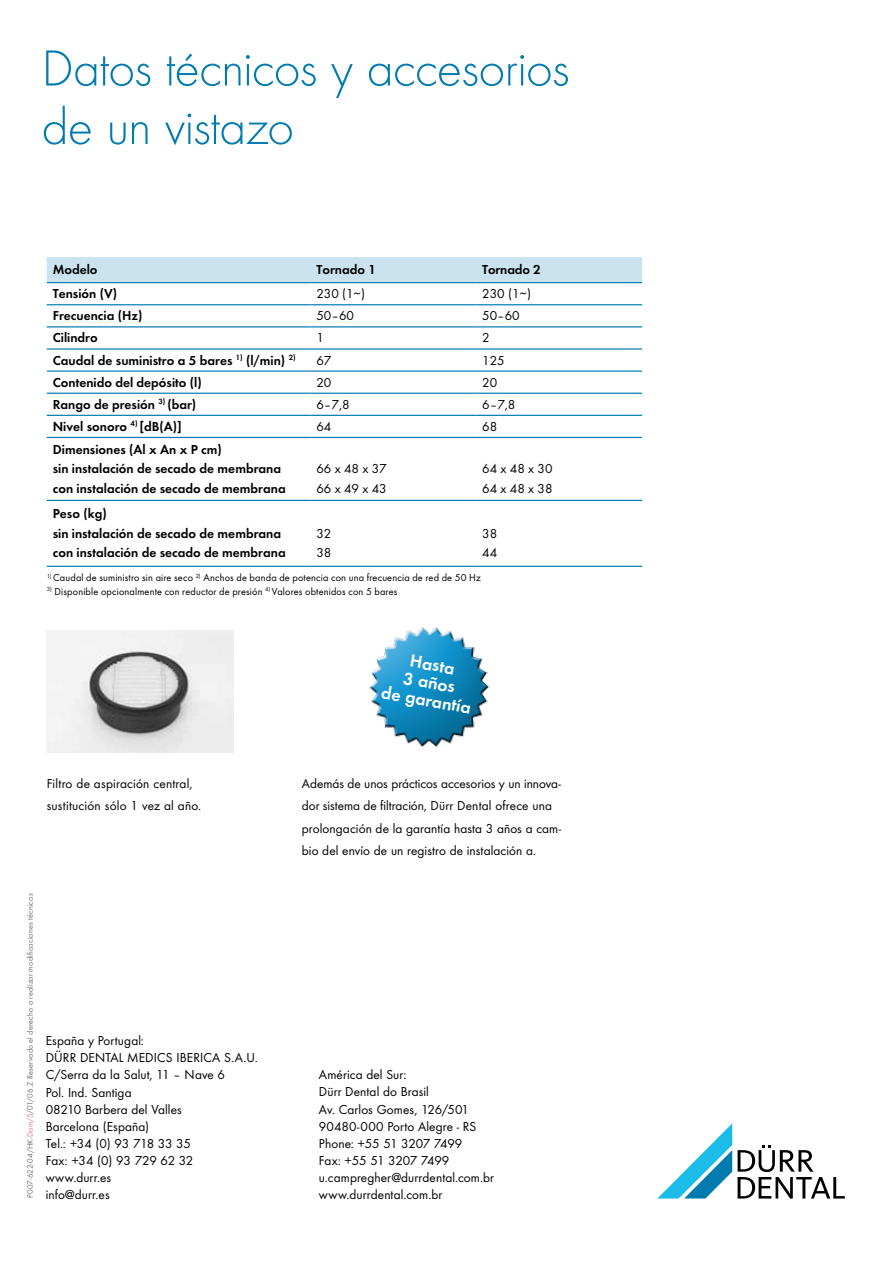
<style>
.page{position:relative;width:893px;height:1263px;background:#fff}
.page>*{position:absolute;margin:0;border:0;box-sizing:border-box;transform-origin:0 0}
.t1{font:300 52.5px/58.5px "Futura TOT";letter-spacing:-.02em;color:#007bb0}
.t2{font:18px/18px "Futura TOT Dem";color:#fff;text-align:center}
.t3{font:13.5px/17.1px "Futura TOT Boo";letter-spacing:.005em;color:#000}
.t4{font:13.5px/19.5px "Futura TOT Dem";color:#000}
.t5{font:10.5px "Futura TOT Boo";letter-spacing:.015em;color:#000}
.t6{font:8.25px "Futura TOT Boo";letter-spacing:.02em;color:#707172}
.s1{color:#ea6ea3}
</style>
<div class="page">
<img style="left:47px;top:631px;width:187px;height:121px">
<img style="left:369px;top:627px;width:121px;height:121px">
<svg style="left:658px;top:1123px;width:74px;height:75px"></svg>
<svg style="left:738px;top:1145px;width:107px;height:53px"></svg>
<div style="left:47px;top:257px;width:595px;height:25px;background:#cbe3ef"></div>
<hr style="left:47px;top:326px;width:263px;height:1px;background:#007bb0">
<hr style="left:310px;top:326px;width:166px;height:1px;background:#007bb0">
<hr style="left:47px;top:348px;width:263px;height:2px;background:#007bb0">
<hr style="left:310px;top:348px;width:166px;height:2px;background:#007bb0">
<hr style="left:47px;top:370px;width:263px;height:2px;background:#007bb0">
<hr style="left:310px;top:370px;width:166px;height:2px;background:#007bb0">
<hr style="left:47px;top:393px;width:263px;height:1px;background:#007bb0">
<hr style="left:310px;top:393px;width:166px;height:1px;background:#007bb0">
<hr style="left:47px;top:415px;width:263px;height:1px;background:#007bb0">
<hr style="left:310px;top:415px;width:166px;height:1px;background:#007bb0">
<hr style="left:476px;top:326px;width:166px;height:1px;background:#007bb0">
<hr style="left:476px;top:348px;width:166px;height:2px;background:#007bb0">
<hr style="left:476px;top:393px;width:166px;height:1px;background:#007bb0">
<hr style="left:476px;top:415px;width:166px;height:1px;background:#007bb0">
<hr style="left:476px;top:370px;width:166px;height:2px;background:#007bb0">
<hr style="left:47px;top:282px;width:263px;height:1px;background:#007bb0">
<hr style="left:310px;top:282px;width:166px;height:1px;background:#007bb0">
<hr style="left:476px;top:282px;width:166px;height:1px;background:#007bb0">
<hr style="left:47px;top:304px;width:263px;height:1px;background:#007bb0">
<hr style="left:310px;top:304px;width:166px;height:1px;background:#007bb0">
<hr style="left:476px;top:304px;width:166px;height:1px;background:#007bb0">
<hr style="left:47px;top:437px;width:263px;height:1px;background:#007bb0">
<hr style="left:310px;top:437px;width:166px;height:1px;background:#007bb0">
<hr style="left:476px;top:437px;width:166px;height:1px;background:#007bb0">
<hr style="left:47px;top:500px;width:263px;height:1px;background:#007bb0">
<hr style="left:310px;top:500px;width:166px;height:1px;background:#007bb0">
<hr style="left:476px;top:500px;width:166px;height:1px;background:#007bb0">
<hr style="left:47px;top:566px;width:263px;height:1px;background:#007bb0">
<hr style="left:310px;top:566px;width:166px;height:1px;background:#007bb0">
<hr style="left:476px;top:566px;width:166px;height:1px;background:#007bb0">
<h1 class="t1" style="left:41px;top:39px;width:530px">Datos técnicos y accesorios de un vistazo</h1>
<p class="t4" style="left:53px;top:260px;width:46px">Modelo</p>
<p class="t4" style="left:316px;top:260px;width:61px">Tornado 1</p>
<p class="t4" style="left:482px;top:260px;width:60px">Tornado 2</p>
<p class="t4" style="left:53px;top:284px;width:66px">Tensión (V)</p>
<p class="t3" style="left:316px;top:285px;width:50px">230 (1∼)</p>
<p class="t3" style="left:482px;top:285px;width:50px">230 (1∼)</p>
<p class="t4" style="left:53px;top:306px;width:91px">Frecuencia (Hz)</p>
<p class="t3" style="left:316px;top:307px;width:39px">50–60</p>
<p class="t3" style="left:482px;top:307px;width:39px">50–60</p>
<p class="t4" style="left:53px;top:328px;width:46px">Cilindro</p>
<p class="t3" style="left:316px;top:329px;width:9px">1</p>
<p class="t3" style="left:482px;top:329px;width:9px">2</p>
<p class="t4" style="left:53px;top:350px;width:244px">Caudal de suministro a 5 bares <sup>1)</sup> (l/min) <sup>2)</sup></p>
<p class="t3" style="left:316px;top:351px;width:16px">67</p>
<p class="t3" style="left:482px;top:351px;width:24px">125</p>
<p class="t4" style="left:53px;top:372px;width:150px">Contenido del depósito (l)</p>
<p class="t3" style="left:316px;top:373px;width:16px">20</p>
<p class="t3" style="left:482px;top:373px;width:16px">20</p>
<p class="t4" style="left:53px;top:394px;width:145px">Rango de presión <sup>3)</sup> (bar)</p>
<p class="t3" style="left:316px;top:396px;width:35px">6–7,8</p>
<p class="t3" style="left:482px;top:396px;width:35px">6–7,8</p>
<p class="t4" style="left:53px;top:416px;width:131px">Nivel sonoro <sup>4)</sup> [dB(A)]</p>
<p class="t3" style="left:316px;top:418px;width:16px">64</p>
<p class="t3" style="left:482px;top:418px;width:16px">68</p>
<p class="t4" style="left:53px;top:439px;width:234px">Dimensiones (Al x An x P cm)<br>sin instalación de secado de membrana con instalación de secado de membrana</p>
<p class="t3" style="left:316px;top:459px;width:72px;line-height:19.5px">66 x 48 x 37<br>66 x 49 x 43</p>
<p class="t3" style="left:482px;top:459px;width:72px;line-height:19.5px">64 x 48 x 30<br>64 x 48 x 38</p>
<p class="t4" style="left:53px;top:504px;width:234px">Peso (kg)<br>sin instalación de secado de membrana con instalación de secado de membrana</p>
<p class="t3" style="left:316px;top:523px;width:16px;line-height:19.5px">32<br>38</p>
<p class="t3" style="left:482px;top:523px;width:16px;line-height:19.5px">38<br>44</p>
<p class="t5" style="left:47px;top:571px;width:436px"><sup>1)</sup> Caudal de suministro sin aire seco <sup>2)</sup> Anchos de banda de potencia con una frecuencia de red de 50 Hz</p>
<p class="t5" style="left:47px;top:585px;width:352px"><sup>3)</sup> Disponible opcionalmente con reductor de presión <sup>4)</sup> Valores obtenidos con 5 bares</p>
<h2 class="t2" style="left:389px;top:648px;width:92px;rotate:10deg">Hasta<br>3 años<br>de garantía</h2>
<p class="t3" style="left:47px;top:772px;width:156px;line-height:22.5px">Filtro de aspiración central, sustitución sólo 1 vez al año.</p>
<p class="t3" style="left:302px;top:772px;width:261px;line-height:22.5px">Además de unos prácticos accesorios y un innova&shy;dor sistema de filtración, Dürr Dental ofrece una prolongación de la garantía hasta 3 años a cam&shy;bio del envío de un registro de instalación a.</p>
<p class="t6" style="left:25px;top:1198px;width:306px;rotate:-90deg">P007-622-04/HK-<span class="s1">Dom/5</span>/01/06.Z Reservado el derecho a realizar modificaciones técnicas</p>
<p class="t3" style="left:46px;top:1032px;width:214px">España y Portugal:<br>DÜRR DENTAL MEDICS IBERICA S.A.U.<br>C/Serra da la Salut, 11 – Nave 6<br>Pol. Ind. Santiga<br>08210 Barbera del Valles<br>Barcelona (España)<br>Tel.: +34 (0) 93 718 33 35<br>Fax: +34 (0) 93 729 62 32 www.durr.es<br>info@durr.es</p>
<p class="t3" style="left:319px;top:1066px;width:177px">América del Sur:<br>Dürr Dental do Brasil<br>Av. Carlos Gomes, 126/501<br>90480-000 Porto Alegre - RS<br>Phone: +55 51 3207 7499<br>Fax: +55 51 3207 7499 u.campregher@durrdental.com.br www.durrdental.com.br</p>
</div>
